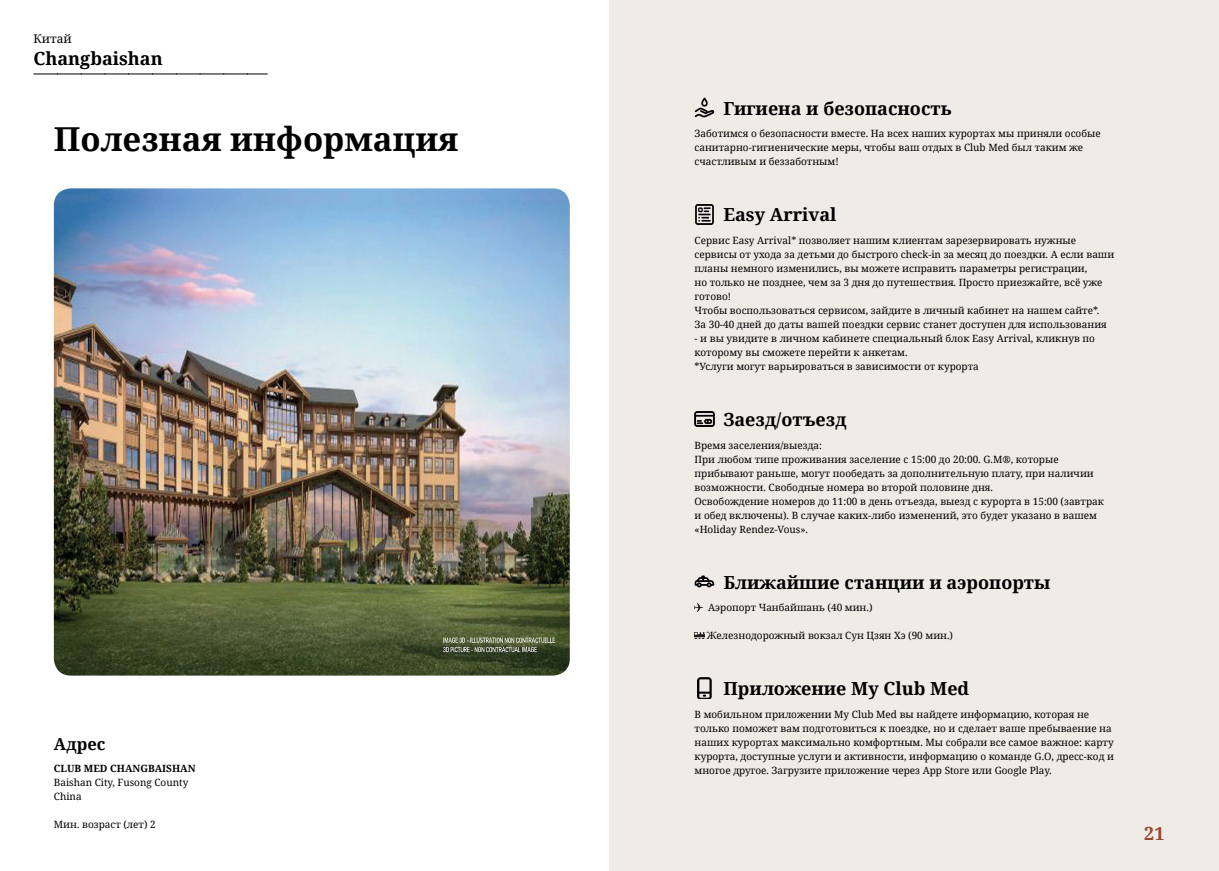
<style>
.page{position:relative;width:1219px;height:871px;background:#fff}
.page>*{position:absolute;margin:0;border:0;box-sizing:border-box;transform-origin:0 0}
.t1{font:700 33px "Noto Serif";color:#000001}
.t2{font:700 18px "Noto Serif";color:#000001}
.t3{font:700 18px "Noto Serif";color:#984632}
.t4{font:700 16.5px "Noto Serif";color:#000001}
.t5{font:12px "Noto Serif";color:#000001}
.t6{font:10px/14px "Noto Serif";color:#000001}
.t7{font:700 10px "Noto Serif";color:#000001}
</style>
<div class="page">
<div style="left:609px;top:0;width:610px;height:870px;background:#efebe7"></div>
<img style="left:54px;top:188px;width:516px;height:487px">
<svg style="left:34px;top:74px;width:233px;height:1px"></svg>
<img style="left:694px;top:97px;width:20px;height:21px">
<img style="left:695px;top:204px;width:19px;height:20px">
<img style="left:694px;top:411px;width:20px;height:15px">
<img style="left:694px;top:575px;width:20px;height:13px">
<svg style="left:694px;top:603px;width:9px;height:8px"></svg>
<svg style="left:694px;top:632px;width:10px;height:6px"></svg>
<img style="left:698px;top:677px;width:13px;height:21px">
<p class="t5" style="left:33px;top:30px;width:40px">Китай</p>
<h2 class="t2" style="left:33px;top:45px;width:131px">Changbaishan</h2>
<h1 class="t1" style="left:54px;top:116px;width:406px">Полезная информация</h1>
<h3 class="t4" style="left:54px;top:732px;width:53px">Адрес</h3>
<p class="t7" style="left:54px;top:761px;width:143px">CLUB MED CHANGBAISHAN</p>
<p class="t6" style="left:54px;top:775px;width:136px">Baishan City, Fusong County<br>China</p>
<p class="t6" style="left:54px;top:817px;width:103px">Мин. возраст (лет) 2</p>
<h2 class="t2" style="left:723px;top:96px;width:230px">Гигиена и безопасность</h2>
<p class="t6" style="left:694px;top:126px;width:408px">Заботимся о безопасности вместе. На всех наших курортах мы приняли особые санитарно-гигиенические меры, чтобы ваш отдых в Club Med был таким же счастливым и беззаботным!</p>
<h2 class="t2" style="left:723px;top:202px;width:115px">Easy Arrival</h2>
<p class="t6" style="left:694px;top:233px;width:421px">Сервис Easy Arrival* позволяет нашим клиентам зарезервировать нужные сервисы от ухода за детьми до быстрого check-in за месяц до поездки. А если ваши планы немного изменились, вы можете исправить параметры регистрации,<br>но только не позднее, чем за 3 дня до путешествия. Просто приезжайте, всё уже готово!<br>Чтобы воспользоваться сервисом, зайдите в личный кабинет на нашем сайте*.<br>За 30-40 дней до даты вашей поездки сервис станет доступен для использования</p>
<p class="t6" style="left:694px;top:331px;width:402px">- и вы увидите в личном кабинете специальный блок Easy Arrival, кликнув по которому вы сможете перейти к анкетам.<br>*Услуги могут варьироваться в зависимости от курорта</p>
<h2 class="t2" style="left:723px;top:407px;width:125px">Заезд/отъезд</h2>
<p class="t6" style="left:694px;top:437px;width:411px">Время заселения/выезда:<br>При любом типе проживания заселение с 15:00 до 20:00. G.M®, которые прибывают раньше, могут пообедать за дополнительную плату, при наличии возможности. Свободные номера во второй половине дня.<br>Освобождение номеров до 11:00 в день отъезда, выезд с курорта в 15:00 (завтрак и обед включены). В случае каких-либо изменений, это будет указано в вашем «Holiday Rendez-Vous».</p>
<h2 class="t2" style="left:723px;top:569px;width:329px">Ближайшие станции и аэропорты</h2>
<p class="t6" style="left:708px;top:600px;width:166px">Аэропорт Чанбайшань (40 мин.)</p>
<p class="t6" style="left:707px;top:628px;width:248px">Железнодорожный вокзал Сун Цзян Хэ (90 мин.)</p>
<h2 class="t2" style="left:723px;top:676px;width:247px">Приложение My Club Med</h2>
<p class="t6" style="left:694px;top:706px;width:421px">В мобильном приложении My Club Med вы найдете информацию, которая не только поможет вам подготовиться к поездке, но и сделает ваше пребываение на наших курортах максимально комфортным. Мы собрали все самое важное: карту курорта, доступные услуги и активности, информацию о команде G.O, дресс-код и многое другое. Загрузите приложение через App Store или Google Play.</p>
<h2 class="t3" style="left:1144px;top:820px;width:22px">21</h2>
</div>
